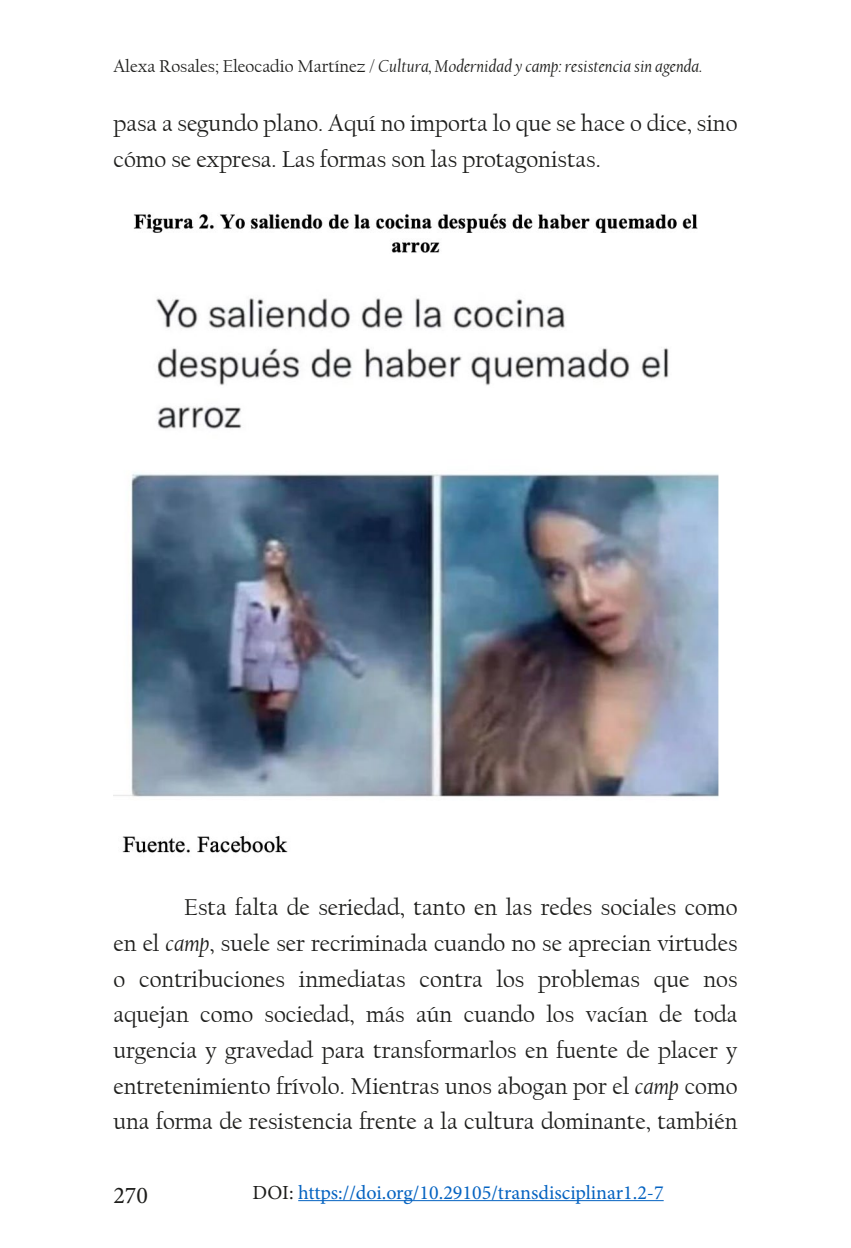
<style>
.page{position:relative;width:851px;height:1248px;background:#fff}
.page>*{position:absolute;margin:0;border:0;box-sizing:border-box;transform-origin:0 0}
.Trans_Texto_2{font:24px/35.6px "Californian FB";color:#1d1d1b}
.t1{font:24px "Minion Pro";color:#1d1d1b}
.t2{font:20px "Minion Pro";color:#0563c1}
.t3{font:italic 18px "Californian FB";color:#1d1d1b}
.s1{font-style:normal}
.s2{font-style:italic}
.s3{color:#1d1d1b}
</style>
<div class="page">
<hr style="left:298px;top:1199px;width:365px;height:1px;background:#0563c1">
<img style="left:113px;top:213px;width:606px;height:640px">
<p class="t3" style="left:113px;top:56px;width:590px"><span class="s1">Alexa Rosales; Eleocadio Martínez /</span> Cultura, Modernidad y camp: resistencia sin agenda.</p>
<p class="Trans_Texto_2" style="left:113px;top:106px;width:625px">pasa a segundo plano. Aquí no importa lo que se hace o dice, sino cómo se expresa. Las formas son las protagonistas.</p>
<p class="Trans_Texto_2" style="left:113px;top:890px;width:625px;text-align:justify;text-indent:71px">Esta falta de seriedad, tanto en las redes sociales como en el <span class="s2">camp</span>, suele ser recriminada cuando no se aprecian virtudes o contribuciones inmediatas contra los problemas que nos aquejan como sociedad, más aún cuando los vacían de toda urgencia y gravedad para transformarlos en fuente de placer y entretenimiento frívolo. Mientras unos abogan por el <span class="s2">camp</span> como una forma de resistencia frente a la cultura dominante, también</p>
<p class="t1" style="left:113px;top:1178px;width:36px">270</p>
<p class="t2" style="left:252px;top:1178px;width:412px"><span class="s3">DOI:</span> https://doi.org/10.29105/transdisciplinar1.2-7</p>
</div>
